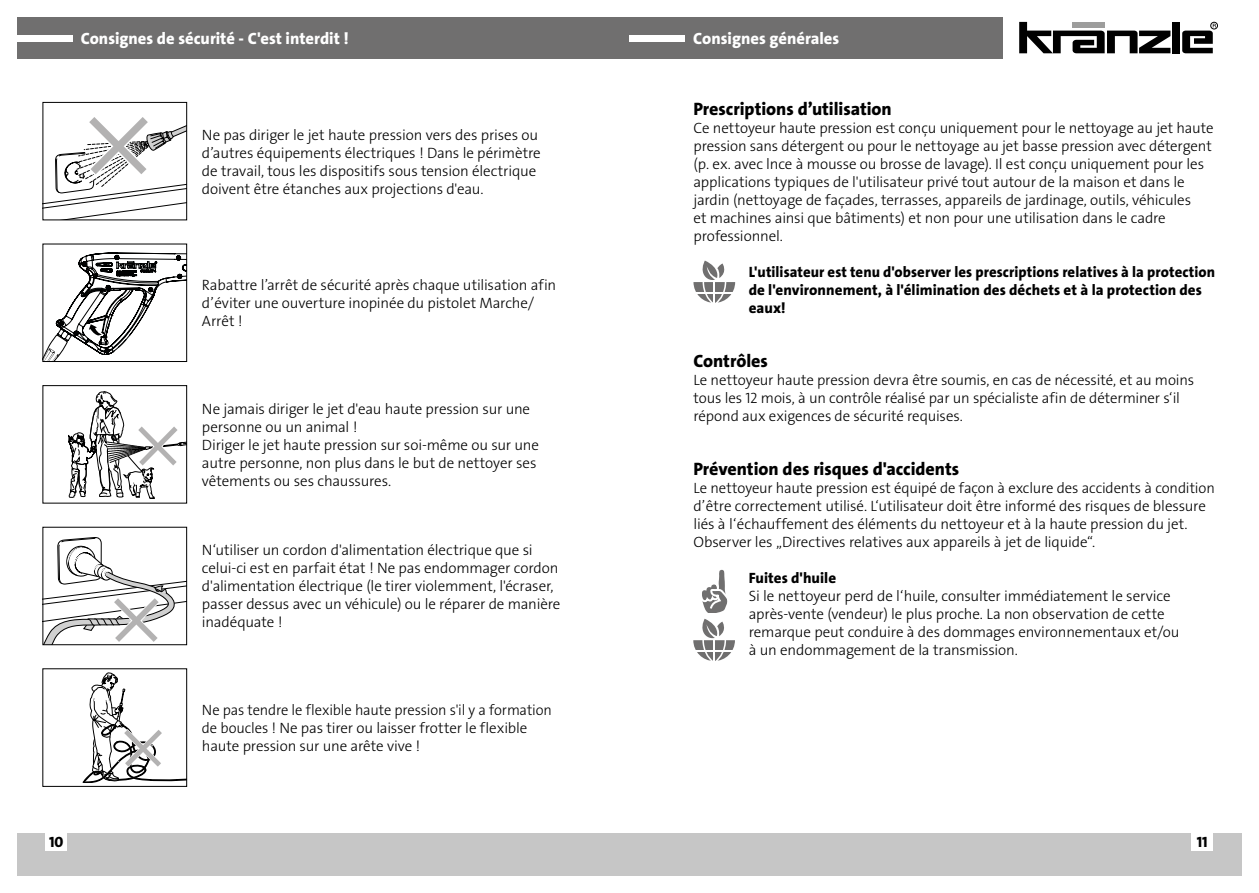
<style>
.page{position:relative;width:1259px;height:893px;background:#fff}
.page>*{position:absolute;margin:0;border:0;box-sizing:border-box;transform-origin:0 0}
.t1{font:18px "The Sans LP8 Ex Bld";letter-spacing:-.005em;color:#000}
.t2{font:16.5px "The Sans LP8 Ex Bld";color:#fff}
.t3{font:15px/18px "The Sans LP3 Lig";letter-spacing:-.01em;color:#000}
.t4{font:15px/18px "The Sans LP8 Ex Bld";letter-spacing:.005em;color:#000}
</style>
<div class="page">
<div style="left:629px;top:833px;width:613px;height:43px;background:#c6c6c6"></div>
<div style="left:17px;top:833px;width:612px;height:43px;background:#c6c6c6"></div>
<div style="left:1191px;top:833px;width:22px;height:18px;background:#fff"></div>
<div style="left:46px;top:833px;width:21px;height:18px;background:#fff"></div>
<div style="left:17px;top:17px;width:985px;height:41px;background:#706f6f"></div>
<div style="left:17px;top:35px;width:55px;height:6px;background:#fff"></div>
<div style="left:629px;top:35px;width:56px;height:6px;background:#fff"></div>
<svg style="left:1019px;top:22px;width:151px;height:31px"></svg>
<div style="left:1172px;top:22px;width:7px;height:31px;background:#000"></div>
<div style="left:1210px;top:22px;width:7px;height:7px;border:1px solid #000;border-radius:50%"></div>
<svg style="left:1182px;top:24px;width:34px;height:29px"></svg>
<svg style="left:44px;top:537px;width:141px;height:106px"></svg>
<div style="left:42px;top:527px;width:145px;height:118px;border:1px solid #000"></div>
<svg style="left:68px;top:391px;width:117px;height:108px"></svg>
<div style="left:43px;top:385px;width:144px;height:118px;border:1px solid #000"></div>
<svg style="left:45px;top:117px;width:140px;height:101px"></svg>
<div style="left:43px;top:102px;width:144px;height:118px;border:1px solid #000"></div>
<svg style="left:83px;top:673px;width:102px;height:110px"></svg>
<div style="left:42px;top:668px;width:145px;height:119px;border:1px solid #000"></div>
<svg style="left:45px;top:252px;width:140px;height:108px"></svg>
<div style="left:43px;top:244px;width:144px;height:118px;border:1px solid #000"></div>
<svg style="left:693px;top:619px;width:42px;height:42px"></svg>
<svg style="left:693px;top:261px;width:42px;height:42px"></svg>
<svg style="left:702px;top:570px;width:26px;height:42px"></svg>
<p class="t2" style="left:81px;top:28px;width:269px">Consignes de sécurité - C'est interdit !</p>
<p class="t3" style="left:202px;top:126px;width:340px">Ne pas diriger le jet haute pression vers des prises ou d’autres équipements électriques ! Dans le périmètre de travail, tous les dispositifs sous tension électrique doivent être étanches aux projections d'eau.</p>
<p class="t3" style="left:202px;top:276px;width:356px">Rabattre l’arrêt de sécurité après chaque utilisation afin d’éviter une ouverture inopinée du pistolet Marche/<br>Arrêt !</p>
<p class="t3" style="left:202px;top:400px;width:338px">Ne jamais diriger le jet d'eau haute pression sur une personne ou un animal !<br>Diriger le jet haute pression sur soi-même ou sur une autre personne, non plus dans le but de nettoyer ses vêtements ou ses chaussures.</p>
<p class="t3" style="left:202px;top:541px;width:360px">N‘utiliser un cordon d'alimentation électrique que si celui-ci est en parfait état ! Ne pas endommager cordon d'alimentation électrique (le tirer violemment, l'écraser, passer dessus avec un véhicule) ou le réparer de manière inadéquate !</p>
<p class="t3" style="left:202px;top:701px;width:352px">Ne pas tendre le flexible haute pression s'il y a formation de boucles ! Ne pas tirer ou laisser frotter le flexible haute pression sur une arête vive !</p>
<p class="t2" style="left:693px;top:28px;width:148px">Consignes générales</p>
<p class="t1" style="left:693px;top:98px;width:200px">Prescriptions d’utilisation</p>
<p class="t3" style="left:693px;top:119px;width:521px">Ce nettoyeur haute pression est conçu uniquement pour le nettoyage au jet haute pression sans détergent ou pour le nettoyage au jet basse pression avec détergent (p. ex. avec lnce à mousse ou brosse de lavage). Il est conçu uniquement pour les applications typiques de l'utilisateur privé tout autour de la maison et dans le jardin (nettoyage de façades, terrasses, appareils de jardinage, outils, véhicules<br>et machines ainsi que bâtiments) et non pour une utilisation dans le cadre professionnel.</p>
<p class="t4" style="left:749px;top:263px;width:468px">L'utilisateur est tenu d'observer les prescriptions relatives à la protection de l'environnement, à l'élimination des déchets et à la protection des eaux!</p>
<p class="t1" style="left:693px;top:350px;width:76px">Contrôles</p>
<p class="t3" style="left:693px;top:371px;width:502px">Le nettoyeur haute pression devra être soumis, en cas de nécessité, et au moins tous les 12 mois, à un contrôle réalisé par un spécialiste afin de déterminer s‘il répond aux exigences de sécurité requises.</p>
<p class="t1" style="left:693px;top:458px;width:267px">Prévention des risques d'accidents</p>
<p class="t3" style="left:693px;top:479px;width:523px">Le nettoyeur haute pression est équipé de façon à exclure des accidents à condition d’être correctement utilisé. L‘utilisateur doit être informé des risques de blessure liés à l‘échauffement des éléments du nettoyeur et à la haute pression du jet.<br>Observer les „Directives relatives aux appareils à jet de liquide“.</p>
<p class="t4" style="left:749px;top:569px;width:89px">Fuites d'huile</p>
<p class="t3" style="left:749px;top:587px;width:432px">Si le nettoyeur perd de l‘huile, consulter immédiatement le service après-vente (vendeur) le plus proche. La non observation de cette remarque peut conduire à des dommages environnementaux et/ou à un endommagement de la transmission.</p>
<p class="t4" style="left:49px;top:833px;width:16px">10</p>
<p class="t4" style="left:1196px;top:833px;width:12px">11</p>
</div>
